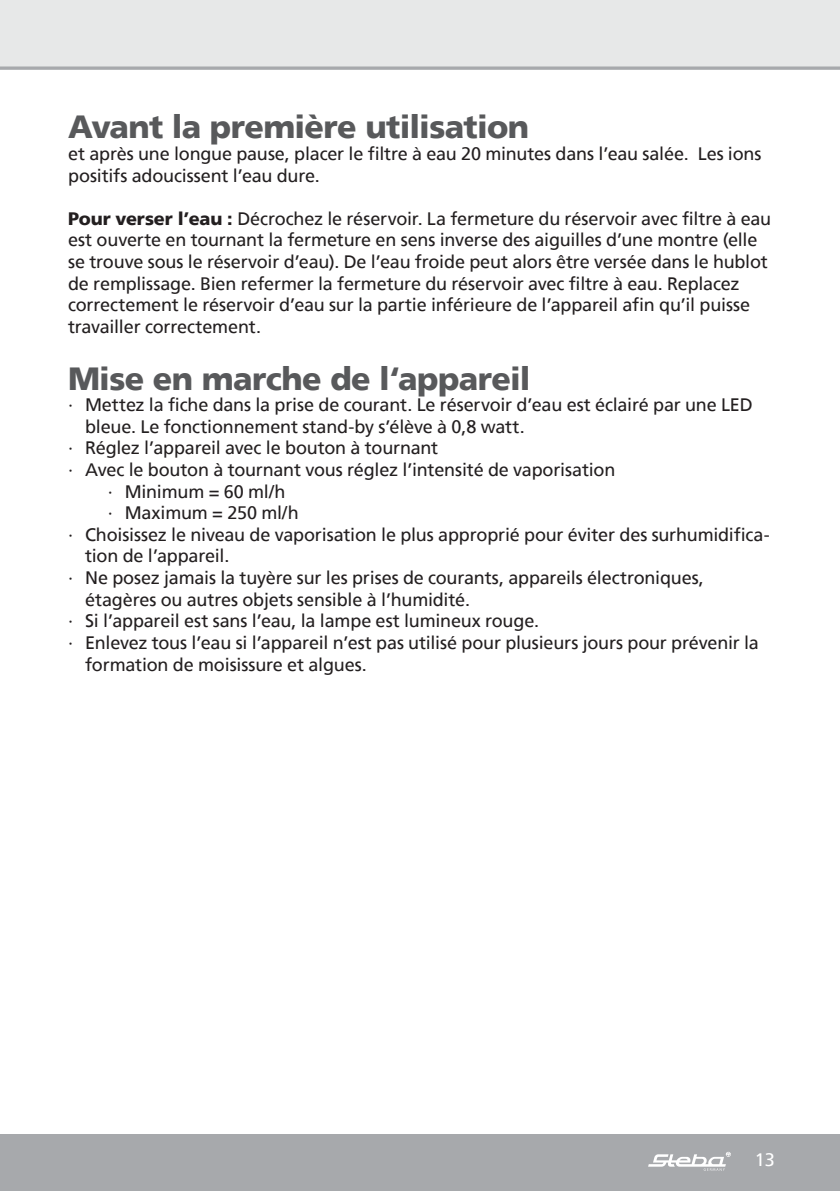
<style>
.page{position:relative;width:840px;height:1191px;background:#fff}
.page>*{position:absolute;margin:0;border:0;box-sizing:border-box;transform-origin:0 0}
.t1{font:900 32px "Frutiger";letter-spacing:-.02em;color:#58595b}
.t2{font:18px/21.6px "Frutiger";letter-spacing:-.01em;color:#231f20}
.t3{font:18px "Frutiger";color:#fff}
.s1{font-weight:900}
</style>
<div class="page">
<div style="left:0;top:1134px;width:839px;height:57px;background:#a7a9ac"></div>
<svg style="left:648px;top:1151px;width:82px;height:19px"></svg>
<div style="left:0;top:0;width:839px;height:68px;background:#e7e8e8"></div>
<svg style="left:0;top:66px;width:839px;height:4px;background:#b2b4b7"></svg>
<h1 class="t1" style="left:68px;top:108px;width:462px">Avant la première utilisation</h1>
<p class="t2" style="left:68px;top:143px;width:694px">et après une longue pause, placer le filtre à eau 20 minutes dans l’eau salée. Les ions positifs adoucissent l’eau dure.</p>
<p class="t2" style="left:68px;top:207px;width:704px"><span class="s1">Pour verser l’eau :</span> Décrochez le réservoir. La fermeture du réservoir avec filtre à eau est ouverte en tournant la fermeture en sens inverse des aiguilles d’une montre (elle se trouve sous le réservoir d’eau). De l’eau froide peut alors être versée dans le hublot de remplissage. Bien refermer la fermeture du réservoir avec filtre à eau. Replacez correctement le réservoir d’eau sur la partie inférieure de l’appareil afin qu’il puisse travailler correctement.</p>
<h1 class="t1" style="left:68px;top:359px;width:463px">Mise en marche de l‘appareil</h1>
<p class="t2" style="left:68px;top:394px;width:685px">∙ Mettez la fiche dans la prise de courant. Le réservoir d’eau est éclairé par une LED</p>
<p class="t2" style="left:85px;top:415px;width:441px">bleue. Le fonctionnement stand-by s’élève à 0,8 watt.</p>
<p class="t2" style="left:68px;top:437px;width:371px">∙ Réglez l’appareil avec le bouton à tournant</p>
<p class="t2" style="left:68px;top:459px;width:548px">∙ Avec le bouton à tournant vous réglez l’intensité de vaporisation</p>
<p class="t2" style="left:108px;top:480px;width:179px">∙ Minimum = 60 ml/h</p>
<p class="t2" style="left:108px;top:502px;width:192px">∙ Maximum = 250 ml/h</p>
<p class="t2" style="left:68px;top:523px;width:702px">∙ Choisissez le niveau de vaporisation le plus approprié pour éviter des surhumidifica-</p>
<p class="t2" style="left:85px;top:545px;width:146px">tion de l’appareil.</p>
<p class="t2" style="left:68px;top:567px;width:637px">∙ Ne posez jamais la tuyère sur les prises de courants, appareils électroniques,</p>
<p class="t2" style="left:85px;top:588px;width:386px">étagères ou autres objets sensible à l’humidité.</p>
<p class="t2" style="left:68px;top:610px;width:472px">∙ Si l’appareil est sans l’eau, la lampe est lumineux rouge.</p>
<p class="t2" style="left:68px;top:631px;width:691px">∙ Enlevez tous l’eau si l’appareil n’est pas utilisé pour plusieurs jours pour prévenir la</p>
<p class="t2" style="left:85px;top:653px;width:283px">formation de moisissure et algues.</p>
<p class="t3" style="left:754px;top:1149px;width:22px">13</p>
</div>
